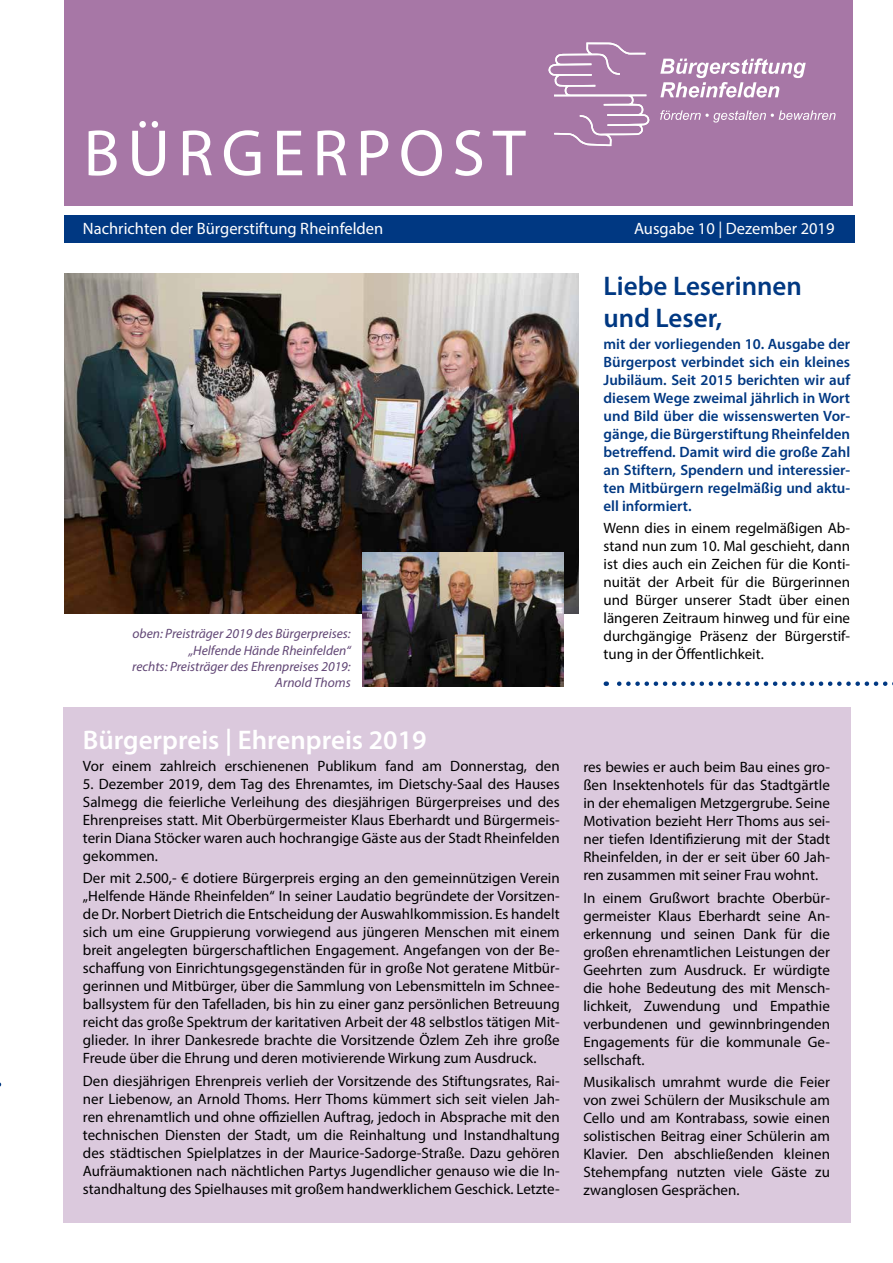
<style>
.page{position:relative;width:893px;height:1263px;background:#fff}
.page>*{position:absolute;margin:0;border:0;box-sizing:border-box;transform-origin:0 0}
.t1{font:66px "Myriad Pro";color:#fff}
.t2{font:600 27px "Myriad Pro";color:#fff}
.t3{font:600 27px/32.4px "Myriad Pro";color:#003882}
.t4{font:16.5px "Myriad Pro";color:#fff}
.t5{font:15px/18px "Myriad Pro";color:#000;text-align:justify}
.t6{font:600 15px/18px "Myriad Pro";color:#003882;text-align:justify}
.t7{font:italic 13.5px/16.2px "Myriad Pro";color:#614675;text-align:right}
</style>
<div class="page">
<img style="left:64px;top:274px;width:515px;height:340px">
<div style="left:63px;top:707px;width:787px;height:515px;background:#dbc9dd"></div>
<div style="left:64px;top:0;width:789px;height:205px;background:#a777a6"></div>
<svg style="left:548px;top:43px;width:102px;height:103px"></svg>
<svg style="left:660px;top:110px;width:176px;height:13px"></svg>
<svg style="left:660px;top:58px;width:146px;height:40px"></svg>
<div style="left:64px;top:215px;width:791px;height:27px;background:#003882"></div>
<svg style="left:606px;top:681px;width:287px;height:5px"></svg>
<img style="left:362px;top:553px;width:201px;height:134px">
<h1 class="t1" style="left:84px;top:112px;width:89px">Bürgerpost</h1>
<p class="t4" style="left:83px;top:218px;width:302px">Nachrichten der Bürgerstiftung Rheinfelden</p>
<p class="t4" style="left:634px;top:218px;width:202px">Ausgabe 10 | Dezember 2019</p>
<h2 class="t3" style="left:603px;top:269px;width:200px">Liebe Leserinnen und Leser,</h2>
<p class="t6" style="left:603px;top:335px;width:248px">mit der vorliegenden 10. Ausgabe der Bürgerpost verbindet sich ein kleines Jubiläum. Seit 2015 berichten wir auf diesem Wege zweimal jährlich in Wort und Bild über die wissenswerten Vor&shy;gänge, die Bürgerstiftung Rheinfelden betreffend. Damit wird die große Zahl an Stiftern, Spendern und interessier&shy;ten Mitbürgern regelmäßig und aktu&shy;ell informiert.</p>
<p class="t5" style="left:603px;top:519px;width:248px">Wenn dies in einem regelmäßigen Ab&shy;stand nun zum 10. Mal geschieht, dann ist dies auch ein Zeichen für die Konti&shy;nuität der Arbeit für die Bürgerinnen und Bürger unserer Stadt über einen längeren Zeitraum hinweg und für eine durchgängige Präsenz der Bürgerstif&shy;tung in der Öffentlichkeit.</p>
<p class="t7" style="left:132px;top:626px;width:220px">oben: Preisträger 2019 des Bürgerpreises: „Helfende Hände Rheinfelden“<br>rechts: Preisträger des Ehrenpreises 2019:<br>Arnold Thoms</p>
<h2 class="t2" style="left:83px;top:723px;width:345px">Bürgerpreis | Ehrenpreis 2019</h2>
<p class="t5" style="left:83px;top:757px;width:478px">Vor einem zahlreich erschienenen Publikum fand am Donnerstag, den</p>
<p class="t5" style="left:83px;top:775px;width:478px">5. Dezember 2019, dem Tag des Ehrenamtes, im Dietschy-Saal des Hauses Salmegg die feierliche Verleihung des diesjährigen Bürgerpreises und des Ehrenpreises statt. Mit Oberbürgermeister Klaus Eberhardt und Bürgermeis&shy;terin Diana Stöcker waren auch hochrangige Gäste aus der Stadt Rheinfelden gekommen.</p>
<p class="t5" style="left:83px;top:869px;width:478px">Der mit 2.500,- € dotiere Bürgerpreis erging an den gemeinnützigen Verein „Helfende Hände Rheinfelden“ In seiner Laudatio begründete der Vorsitzen&shy;de Dr. Norbert Dietrich die Entscheidung der Auswahlkommission. Es handelt sich um eine Gruppierung vorwiegend aus jüngeren Menschen mit einem breit angelegten bürgerschaftlichen Engagement. Angefangen von der Be&shy;schaffung von Einrichtungsgegenständen für in große Not geratene Mitbür&shy;gerinnen und Mitbürger, über die Sammlung von Lebensmitteln im Schnee&shy;ballsystem für den Tafelladen, bis hin zu einer ganz persönlichen Betreuung reicht das große Spektrum der karitativen Arbeit der 48 selbstlos tätigen Mit&shy;glieder. In ihrer Dankesrede brachte die Vorsitzende Özlem Zeh ihre große Freude über die Ehrung und deren motivierende Wirkung zum Ausdruck.</p>
<p class="t5" style="left:83px;top:1071px;width:478px">Den diesjährigen Ehrenpreis verlieh der Vorsitzende des Stiftungsrates, Rai&shy;ner Liebenow, an Arnold Thoms. Herr Thoms kümmert sich seit vielen Jah&shy;ren ehrenamtlich und ohne offiziellen Auftrag, jedoch in Absprache mit den technischen Diensten der Stadt, um die Reinhaltung und Instandhaltung des städtischen Spielplatzes in der Maurice-Sadorge-Straße. Dazu gehören Aufräumaktionen nach nächtlichen Partys Jugendlicher genauso wie die In&shy;standhaltung des Spielhauses mit großem handwerklichem Geschick. Letzte-</p>
<p class="t5" style="left:583px;top:758px;width:248px">res bewies er auch beim Bau eines gro&shy;ßen Insektenhotels für das Stadtgärtle in der ehemaligen Metzgergrube. Seine Motivation bezieht Herr Thoms aus sei&shy;ner tiefen Identifizierung mit der Stadt Rheinfelden, in der er seit über 60 Jah&shy;ren zusammen mit seiner Frau wohnt.</p>
<p class="t5" style="left:583px;top:888px;width:248px">In einem Grußwort brachte Oberbür&shy;germeister Klaus Eberhardt seine An&shy;erkennung und seinen Dank für die großen ehrenamtlichen Leistungen der Geehrten zum Ausdruck. Er würdigte die hohe Bedeutung des mit Mensch&shy;lichkeit, Zuwendung und Empathie verbundenen und gewinnbringenden Engagements für die kommunale Ge&shy;sellschaft.</p>
<p class="t5" style="left:583px;top:1073px;width:248px">Musikalisch umrahmt wurde die Feier von zwei Schülern der Musikschule am Cello und am Kontrabass, sowie einen solistischen Beitrag einer Schülerin am Klavier. Den abschließenden kleinen Stehempfang nutzten viele Gäste zu zwanglosen Gesprächen.</p>
</div>
